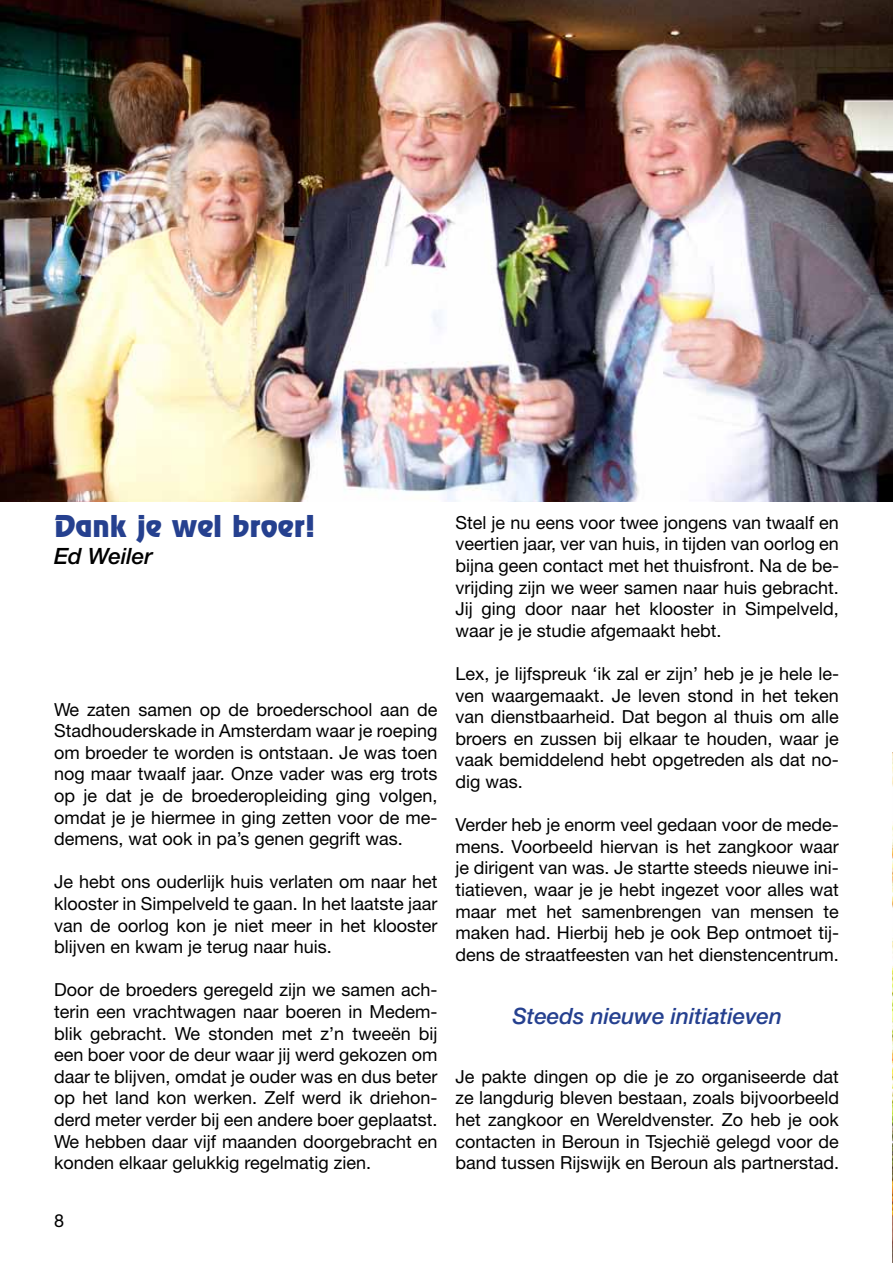
<style>
.page{position:relative;width:893px;height:1263px;background:#fff}
.page>*{position:absolute;margin:0;border:0;box-sizing:border-box;transform-origin:0 0}
.t1{font:30px "Revue BT";color:#25408f}
.t2{font:italic 500 22.5px "Helvetica Neue";color:#25408f}
.t3{font:italic 500 22.5px "Helvetica Neue";color:#000}
.t4{font:18px/21.6px "Helvetica Neue";color:#000;text-align:justify}
</style>
<div class="page">
<img style="left:0;top:0;width:893px;height:502px">
<img style="left:892px;top:752px;width:1px;height:511px">
<h1 class="t1" style="left:54px;top:508px;width:263px">Dank je wel broer!</h1>
<p class="t3" style="left:54px;top:543px;width:100px">Ed Weiler</p>
<p class="t4" style="left:54px;top:698px;width:385px">We zaten samen op de broederschool aan de Stadhouderskade in Amsterdam waar je roeping om broeder te worden is ontstaan. Je was toen nog maar twaalf jaar. Onze vader was erg trots op je dat je de broederopleiding ging volgen, omdat je je hiermee in ging zetten voor de me&shy;demens, wat ook in pa’s genen gegrift was.</p>
<p class="t4" style="left:54px;top:871px;width:385px">Je hebt ons ouderlijk huis verlaten om naar het klooster in Simpelveld te gaan. In het laatste jaar van de oorlog kon je niet meer in het klooster blijven en kwam je terug naar huis.</p>
<p class="t4" style="left:54px;top:979px;width:385px">Door de broeders geregeld zijn we samen ach&shy;terin een vrachtwagen naar boeren in Medem&shy;blik gebracht. We stonden met z’n tweeën bij een boer voor de deur waar jij werd gekozen om daar te blijven, omdat je ouder was en dus beter op het land kon werken. Zelf werd ik driehon&shy;derd meter verder bij een andere boer geplaatst.<br>We hebben daar vijf maanden doorgebracht en konden elkaar gelukkig regelmatig zien.</p>
<p class="t4" style="left:54px;top:1210px;width:12px">8</p>
<p class="t4" style="left:455px;top:511px;width:385px">Stel je nu eens voor twee jongens van twaalf en veertien jaar, ver van huis, in tijden van oorlog en bijna geen contact met het thuisfront. Na de be&shy;vrijding zijn we weer samen naar huis gebracht.<br>Jij ging door naar het klooster in Simpelveld, waar je je studie afgemaakt hebt.</p>
<p class="t4" style="left:455px;top:662px;width:385px">Lex, je lijfspreuk ‘ik zal er zijn’ heb je je hele le&shy;ven waargemaakt. Je leven stond in het teken van dienstbaarheid. Dat begon al thuis om alle broers en zussen bij elkaar te houden, waar je vaak bemiddelend hebt opgetreden als dat no&shy;dig was.</p>
<p class="t4" style="left:455px;top:814px;width:385px">Verder heb je enorm veel gedaan voor de mede&shy;mens. Voorbeeld hiervan is het zangkoor waar je dirigent van was. Je startte steeds nieuwe ini&shy;tiatieven, waar je je hebt ingezet voor alles wat maar met het samenbrengen van mensen te maken had. Hierbij heb je ook Bep ontmoet tij&shy;dens de straatfeesten van het dienstencentrum.</p>
<p class="t2" style="left:512px;top:1002px;width:271px">Steeds nieuwe initiatieven</p>
<p class="t4" style="left:455px;top:1065px;width:385px">Je pakte dingen op die je zo organiseerde dat ze langdurig bleven bestaan, zoals bijvoorbeeld het zangkoor en Wereldvenster. Zo heb je ook contacten in Beroun in Tsjechië gelegd voor de band tussen Rijswijk en Beroun als partnerstad.</p>
</div>
